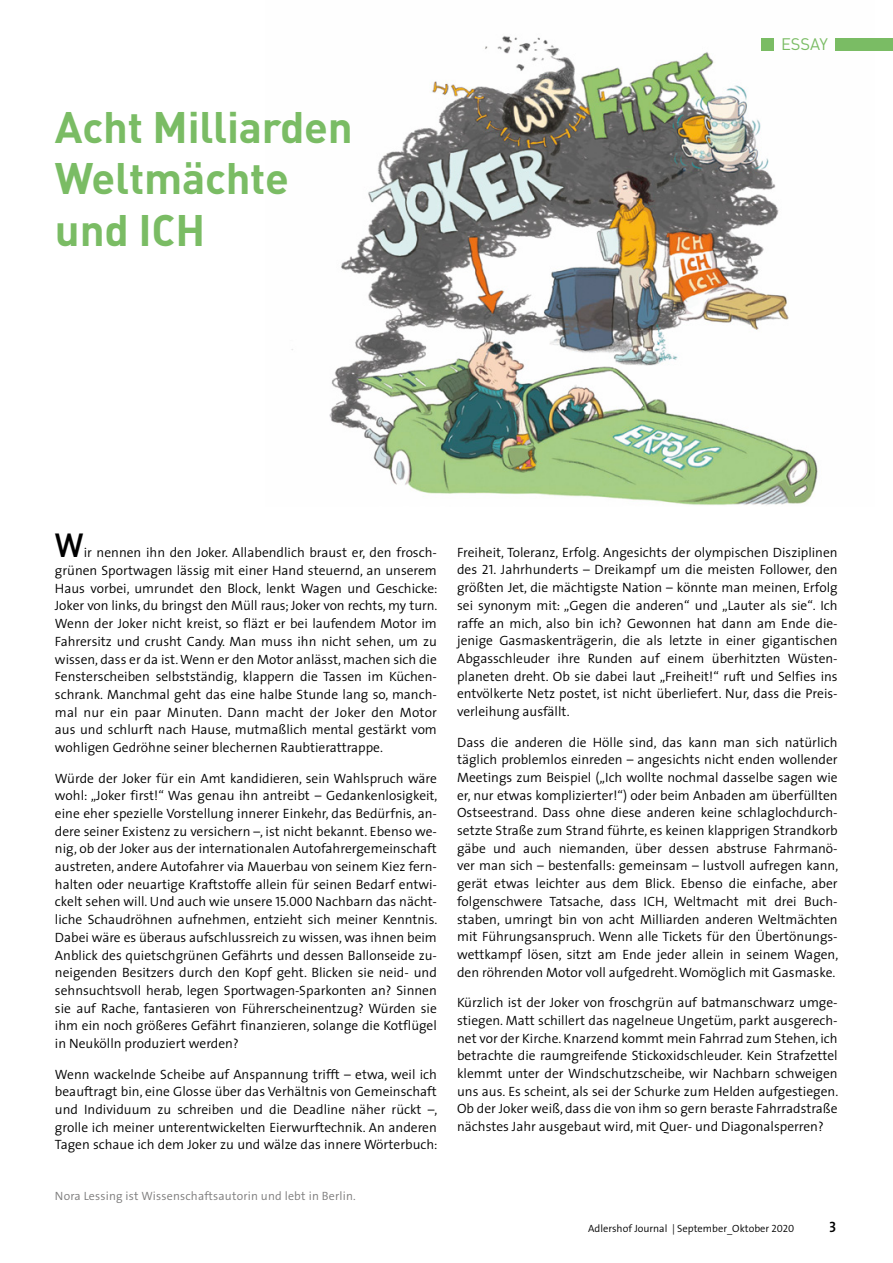
<style>
.page{position:relative;width:893px;height:1263px;background:#fff}
.page>*{position:absolute;margin:0;border:0;box-sizing:border-box;transform-origin:0 0}
.t1{font:700 43.5px/51.3px "DIN";letter-spacing:-.005em;color:#7abc64}
.t2{font:500 33px "DIN";color:#000}
.t3{font:16.5px "DIN";letter-spacing:-.01em;color:#7abc64}
.t4{font:15px "The Mix Semi Bold Caps";color:#000}
.t5{font:300 13.5px/17.7px "The Sans";color:#000;text-align:justify}
.t6{font:300 12px "The Sans B4";letter-spacing:.015em;color:#7c7b7b}
.t7{font:300 10.5px "The Sans";color:#000}
.s1{font-family:"The Sans Semi Light Caps";font-weight:400}
</style>
<div class="page">
<img style="left:291px;top:36px;width:584px;height:470px">
<div style="left:836px;top:38px;width:57px;height:12px;background:#7abc64"></div>
<div style="left:761px;top:38px;width:13px;height:12px;background:#7abc64"></div>
<h1 class="t1" style="left:55px;top:100px;width:299px">Acht Milliarden<br>Weltmächte und ICH</h1>
<p class="t3" style="left:781px;top:34px;width:49px">ESSAY</p>
<h2 class="t2" style="left:55px;top:524px;width:30px">W</h2>
<p class="t5" style="left:55px;top:543px;width:384px;text-indent:29px">ir nennen ihn den Joker. Allabendlich braust er, den frosch&shy;grünen Sportwagen lässig mit einer Hand steuernd, an unserem Haus vorbei, umrundet den Block, lenkt Wagen und Geschicke:<br>Joker von links, du bringst den Müll raus; Joker von rechts, my turn.<br>Wenn der Joker nicht kreist, so fläzt er bei laufendem Motor im Fahrersitz und crusht Candy. Man muss ihn nicht sehen, um zu wissen, dass er da ist. Wenn er den Motor anlässt, machen sich die Fensterscheiben selbstständig, klappern die Tassen im Küchen&shy;schrank. Manchmal geht das eine halbe Stunde lang so, manch&shy;mal nur ein paar Minuten. Dann macht der Joker den Motor aus und schlurft nach Hause, mutmaßlich mental gestärkt vom wohligen Gedröhne seiner blechernen Raubtierattrappe.</p>
<p class="t5" style="left:55px;top:769px;width:384px">Würde der Joker für ein Amt kandidieren, sein Wahlspruch wäre wohl: „Joker first!“ Was genau ihn antreibt – Gedankenlosigkeit, eine eher spezielle Vorstellung innerer Einkehr, das Bedürfnis, an&shy;dere seiner Existenz zu versichern –, ist nicht bekannt. Ebenso we&shy;nig, ob der Joker aus der internationalen Autofahrergemeinschaft austreten, andere Autofahrer via Mauerbau von seinem Kiez fern&shy;halten oder neuartige Kraftstoffe allein für seinen Bedarf entwi&shy;ckelt sehen will. Und auch wie unsere <span class="s1">15.000</span> Nachbarn das nächt&shy;liche Schaudröhnen aufnehmen, entzieht sich meiner Kenntnis.<br>Dabei wäre es überaus aufschlussreich zu wissen, was ihnen beim Anblick des quietschgrünen Gefährts und dessen Ballonseide zu&shy;neigenden Besitzers durch den Kopf geht. Blicken sie neid- und sehnsuchtsvoll herab, legen Sportwagen-Sparkonten an? Sinnen sie auf Rache, fantasieren von Führerscheinentzug? Würden sie ihm ein noch größeres Gefährt finanzieren, solange die Kotflügel in Neukölln produziert werden?</p>
<p class="t5" style="left:55px;top:1065px;width:384px">Wenn wackelnde Scheibe auf Anspannung trifft – etwa, weil ich beauftragt bin, eine Glosse über das Verhältnis von Gemeinschaft und Individuum zu schreiben und die Deadline näher rückt –, grolle ich meiner unterentwickelten Eierwurftechnik. An anderen Tagen schaue ich dem Joker zu und wälze das innere Wörterbuch:</p>
<p class="t6" style="left:55px;top:1190px;width:302px">Nora Lessing ist Wissenschaftsautorin und lebt in Berlin.</p>
<p class="t5" style="left:457px;top:543px;width:382px">Freiheit, Toleranz, Erfolg. Angesichts der olympischen Disziplinen des <span class="s1">21.</span> Jahrhunderts – Dreikampf um die meisten Follower, den größten Jet, die mächtigste Nation – könnte man meinen, Erfolg sei synonym mit: „Gegen die anderen“ und „Lauter als sie“. Ich raffe an mich, also bin ich? Gewonnen hat dann am Ende die&shy;jenige Gasmaskenträgerin, die als letzte in einer gigantischen Abgasschleuder ihre Runden auf einem überhitzten Wüsten&shy;planeten dreht. Ob sie dabei laut „Freiheit!“ ruft und Selfies ins entvölkerte Netz postet, ist nicht überliefert. Nur, dass die Preis&shy;verleihung ausfällt.</p>
<p class="t5" style="left:457px;top:733px;width:383px">Dass die anderen die Hölle sind, das kann man sich natürlich täglich problemlos einreden – angesichts nicht enden wollender Meetings zum Beispiel („Ich wollte nochmal dasselbe sagen wie er, nur etwas komplizierter!“) oder beim Anbaden am überfüllten Ostseestrand. Dass ohne diese anderen keine schlaglochdurch&shy;setzte Straße zum Strand führte, es keinen klapprigen Strandkorb gäbe und auch niemanden, über dessen abstruse Fahrmanö&shy;ver man sich – bestenfalls: gemeinsam – lustvoll aufregen kann, gerät etwas leichter aus dem Blick. Ebenso die einfache, aber folgenschwere Tatsache, dass ICH, Weltmacht mit drei Buch&shy;staben, umringt bin von acht Milliarden anderen Weltmächten mit Führungsanspruch. Wenn alle Tickets für den Übertönungs&shy;wettkampf lösen, sitzt am Ende jeder allein in seinem Wagen, den röhrenden Motor voll aufgedreht. Womöglich mit Gasmaske.</p>
<p class="t5" style="left:457px;top:993px;width:383px">Kürzlich ist der Joker von froschgrün auf batmanschwarz umge&shy;stiegen. Matt schillert das nagelneue Ungetüm, parkt ausgerech&shy;net vor der Kirche. Knarzend kommt mein Fahrrad zum Stehen, ich betrachte die raumgreifende Stickoxidschleuder. Kein Strafzettel klemmt unter der Windschutzscheibe, wir Nachbarn schweigen uns aus. Es scheint, als sei der Schurke zum Helden aufgestiegen.<br>Ob der Joker weiß, dass die von ihm so gern beraste Fahrradstraße nächstes Jahr ausgebaut wird, mit Quer- und Diagonalsperren?</p>
<p class="t7" style="left:588px;top:1220px;width:208px">Adlershof Journal | September_Oktober <span class="s1">2020</span></p>
<p class="t4" style="left:829px;top:1215px;width:9px">3</p>
</div>
